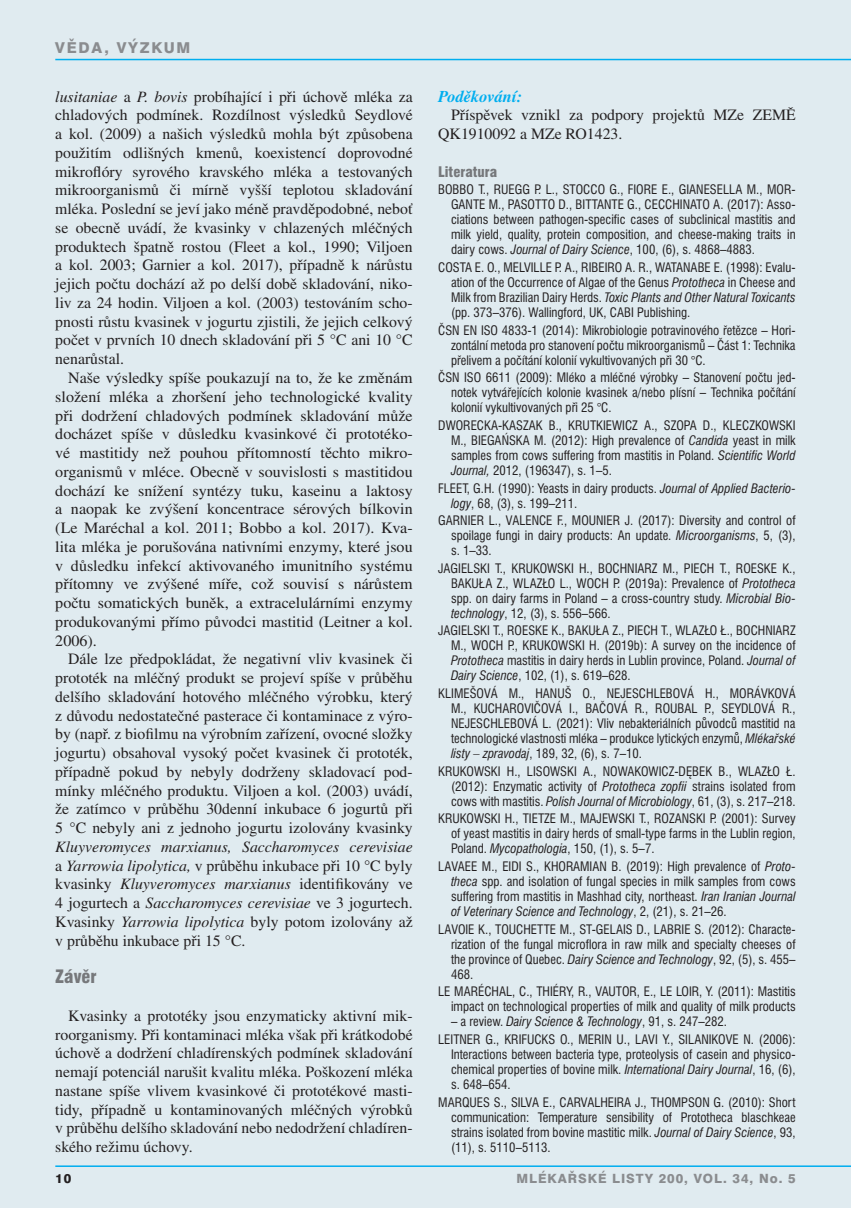
<style>
.page{position:relative;width:851px;height:1208px;background:#fff}
.page>*{position:absolute;margin:0;border:0;box-sizing:border-box;transform-origin:0 0}
.t1{font:900 condensed 18px "Swiss 721 BTCE";color:#76787b}
.t2{font:italic 700 16.5px "Times CE";color:#00aeef}
.t3{font:15.75px/18.8px "Times CE";color:#231f20;text-align:justify}
.t4{font:italic 15.75px/18.8px "Times CE";color:#231f20;text-align:justify}
.t5{font:800 15px "Swiss 721 BTCE";letter-spacing:.12em;color:#8a8c8f}
.t6{font:900 condensed 14.25px "Swiss 721 BTCE";color:#76787b}
.t7{font:condensed 12.75px/15px "Swiss 721 BTCE";color:#231f20;text-align:justify}
.t8{font:800 12.75px "Swiss 721 BTCE";letter-spacing:.075em;color:#8a8c8f}
.t9{font:800 12.75px "Swiss 721 BTCE";color:#231f20}
.s1{font-style:italic}
.s2{font-style:normal}
</style>
<div class="page">
<div style="left:0;top:0;width:850px;height:1208px;background:#e0ebf0"></div>
<hr style="left:850px;top:0;width:1px;height:1208px;background:#e0ebf0">
<hr style="left:55px;top:59px;width:795px;height:1px;background:#00aeef">
<hr style="left:55px;top:1165px;width:795px;height:2px;background:#00aeef">
<p class="t5" style="left:55px;top:38px;width:137px">VĚDA, VÝZKUM</p>
<p class="t3" style="left:55px;top:87px;width:359px"><span class="s1">lusitaniae</span> a <span class="s1">P. bovis</span> probíhající i při úchově mléka za chladových podmínek. Rozdílnost výsledků Seydlové a kol. (2009) a našich výsledků mohla být způsobena použitím odlišných kmenů, koexistencí doprovodné mikroflóry syrového kravského mléka a testovaných mikroorganismů či mírně vyšší teplotou skladování mléka. Poslední se jeví jako méně pravděpodobné, neboť se obecně uvádí, že kvasinky v chlazených mléčných produktech špatně rostou (Fleet a kol., 1990; Viljoen a kol. 2003; Garnier a kol. 2017), případně k nárůstu jejich počtu dochází až po delší době skladování, niko&shy;liv za 24 hodin. Viljoen a kol. (2003) testováním scho&shy;pnosti růstu kvasinek v jogurtu zjistili, že jejich celkový počet v prvních 10 dnech skladování při 5 °C ani 10 °C nenarůstal.</p>
<p class="t3" style="left:55px;top:368px;width:359px;text-indent:13px">Naše výsledky spíše poukazují na to, že ke změnám složení mléka a zhoršení jeho technologické kvality při dodržení chladových podmínek skladování může docházet spíše v důsledku kvasinkové či prototéko&shy;vé mastitidy než pouhou přítomností těchto mikro&shy;organismů v mléce. Obecně v souvislosti s mastitidou dochází ke snížení syntézy tuku, kaseinu a laktosy a naopak ke zvýšení koncentrace sérových bílkovin (Le Maréchal a kol. 2011; Bobbo a kol. 2017). Kva&shy;lita mléka je porušována nativními enzymy, které jsou v důsledku infekcí aktivovaného imunitního systému přítomny ve zvýšené míře, což souvisí s nárůstem počtu somatických buněk, a extracelulárními enzymy produkovanými přímo původci mastitid (Leitner a kol.<br>2006).</p>
<p class="t3" style="left:55px;top:649px;width:359px;text-indent:13px">Dále lze předpokládat, že negativní vliv kvasinek či prototék na mléčný produkt se projeví spíše v průběhu delšího skladování hotového mléčného výrobku, který z důvodu nedostatečné pasterace či kontaminace z výro&shy;by (např. z biofilmu na výrobním zařízení, ovocné složky jogurtu) obsahoval vysoký počet kvasinek či prototék, případně pokud by nebyly dodrženy skladovací pod&shy;mínky mléčného produktu. Viljoen a kol. (2003) uvádí, že zatímco v průběhu 30denní inkubace 6 jogurtů při 5 °C nebyly ani z jednoho jogurtu izolovány kvasinky</p>
<p class="t4" style="left:55px;top:837px;width:359px">Kluyveromyces marxianus, Saccharomyces cerevisiae <span class="s2">a</span> Yarrowia lipolytica, <span class="s2">v průběhu inkubace při 10 °C byly kvasinky</span> Kluyveromyces marxianus <span class="s2">identifikovány ve 4 jogurtech a</span> Saccharomyces cerevisiae <span class="s2">ve 3 jogurtech.<br>Kvasinky</span> Yarrowia lipolytica <span class="s2">byly potom izolovány až v průběhu inkubace při 15 °C.</span></p>
<h1 class="t1" style="left:55px;top:964px;width:43px">Závěr</h1>
<p class="t3" style="left:55px;top:1006px;width:359px;text-indent:13px">Kvasinky a prototéky jsou enzymaticky aktivní mik&shy;roorganismy. Při kontaminaci mléka však při krátkodobé úchově a dodržení chladírenských podmínek skladování nemají potenciál narušit kvalitu mléka. Poškození mléka nastane spíše vlivem kvasinkové či prototékové masti&shy;tidy, případně u kontaminovaných mléčných výrobků v průběhu delšího skladování nebo nedodržení chladíren&shy;ského režimu úchovy.</p>
<p class="t2" style="left:438px;top:86px;width:85px">Poděkování:</p>
<p class="t3" style="left:438px;top:106px;width:359px;text-indent:13px">Příspěvek vznikl za podpory projektů MZe ZEMĚ<br>QK1910092 a MZe RO1423.</p>
<p class="t6" style="left:438px;top:162px;width:60px">Literatura</p>
<p class="t7" style="left:451px;top:182px;width:346px;text-indent:-13px">BOBBO T., RUEGG P. L., STOCCO G., FIORE E., GIANESELLA M., MOR-GANTE M., PASOTTO D., BITTANTE G., CECCHINATO A. (2017): Asso&shy;ciations between pathogen-specific cases of subclinical mastitis and milk yield, quality, protein composition, and cheese-making traits in dairy cows. <span class="s1">Journal of Dairy Science</span>, 100, (6), s. 4868–4883.</p>
<p class="t7" style="left:451px;top:259px;width:346px;text-indent:-13px">COSTA E. O., MELVILLE P. A., RIBEIRO A. R., WATANABE E. (1998): Evalu&shy;ation of the Occurrence of Algae of the Genus <span class="s1">Prototheca</span> in Cheese and Milk from Brazilian Dairy Herds. <span class="s1">Toxic Plants and Other Natural Toxicants </span>(pp. 373–376). Wallingford, UK, CABI Publishing.</p>
<p class="t7" style="left:451px;top:322px;width:346px;text-indent:-13px">ČSN EN ISO 4833-1 (2014): Mikrobiologie potravinového řetězce – Hori&shy;zontální metoda pro stanovení počtu mikroorganismů – Část 1: Technika přelivem a počítání kolonií vykultivovaných při 30 °C.</p>
<p class="t7" style="left:451px;top:369px;width:346px;text-indent:-13px">ČSN ISO 6611 (2009): Mléko a mléčné výrobky – Stanovení počtu jed&shy;notek vytvářejících kolonie kvasinek a/nebo plísní – Technika počítání kolonií vykultivovaných při 25 °C.</p>
<p class="t7" style="left:451px;top:417px;width:346px;text-indent:-13px">DWORECKA-KASZAK B., KRUTKIEWICZ A., SZOPA D., KLECZKOWSKI M., BIEGAŃSKA M. (2012): High prevalence of <span class="s1">Candida</span> yeast in milk samples from cows suffering from mastitis in Poland. <span class="s1">Scientific World Journal,</span> 2012, (196347), s. 1–5.</p>
<p class="t7" style="left:451px;top:480px;width:346px;text-indent:-13px">FLEET, G.H. (1990): Yeasts in dairy products. <span class="s1">Journal of Applied Bacterio&shy;logy</span>, 68, (3), s. 199–211.</p>
<p class="t7" style="left:451px;top:512px;width:346px;text-indent:-13px">GARNIER L., VALENCE F., MOUNIER J. (2017): Diversity and control of spoilage fungi in dairy products: An update. <span class="s1">Microorganisms</span>, 5, (3), s. 1–33.</p>
<p class="t7" style="left:451px;top:560px;width:346px;text-indent:-13px">JAGIELSKI T., KRUKOWSKI H., BOCHNIARZ M., PIECH T., ROESKE K., BAKUŁA Z., WLAZŁO L., WOCH P. (2019a): Prevalence of <span class="s1">Prototheca </span>spp. on dairy farms in Poland – a cross-country study. <span class="s1">Microbial Bio&shy;technology</span>, 12, (3), s. 556–566.</p>
<p class="t7" style="left:451px;top:623px;width:346px;text-indent:-13px">JAGIELSKI T., ROESKE K., BAKUŁA Z., PIECH T., WLAZŁO Ł., BOCHNIARZ M., WOCH P., KRUKOWSKI H. (2019b): A survey on the incidence of <span class="s1">Prototheca</span> mastitis in dairy herds in Lublin province, Poland. <span class="s1">Journal of Dairy Science</span>, 102, (1), s. 619–628.</p>
<p class="t7" style="left:451px;top:685px;width:346px;text-indent:-13px">KLIMEŠOVÁ M., HANUŠ O., NEJESCHLEBOVÁ H., MORÁVKOVÁ M., KUCHAROVIČOVÁ I., BAČOVÁ R., ROUBAL P., SEYDLOVÁ R., NEJESCHLEBOVÁ L. (2021): Vliv nebakteriálních původců mastitid na technologické vlastnosti mléka – produkce lytických enzymů, <span class="s1">Mlékařské listy – zpravodaj</span>, 189, 32, (6), s. 7–10.</p>
<p class="t7" style="left:451px;top:763px;width:346px;text-indent:-13px">KRUKOWSKI H., LISOWSKI A., NOWAKOWICZ-DĘBEK B., WLAZŁO Ł. (2012): Enzymatic activity of <span class="s1">Prototheca zopfii</span> strains isolated from cows with mastitis. <span class="s1">Polish Journal of Microbiology</span>, 61, (3), s. 217–218.</p>
<p class="t7" style="left:451px;top:810px;width:346px;text-indent:-13px">KRUKOWSKI H., TIETZE M., MAJEWSKI T., ROZANSKI P. (2001): Survey of yeast mastitis in dairy herds of small-type farms in the Lublin region, Poland. <span class="s1">Mycopathologia</span>, 150, (1), s. 5–7.</p>
<p class="t7" style="left:451px;top:858px;width:346px;text-indent:-13px">LAVAEE M., EIDI S., KHORAMIAN B. (2019): High prevalence of <span class="s1">Proto&shy;theca</span> spp. and isolation of fungal species in milk samples from cows suffering from mastitis in Mashhad city, northeast. <span class="s1">Iran Iranian Journal of Veterinary Science and Technology</span>, 2, (21), s. 21–26.</p>
<p class="t7" style="left:451px;top:921px;width:346px;text-indent:-13px">LAVOIE K., TOUCHETTE M., ST-GELAIS D., LABRIE S. (2012): Characte&shy;rization of the fungal microflora in raw milk and specialty cheeses of the province of Quebec. <span class="s1">Dairy Science and Technology</span>, 92, (5), s. 455– 468.</p>
<p class="t7" style="left:438px;top:983px;width:359px;text-align:right">LE MARÉCHAL, C., THIÉRY, R., VAUTOR, E., LE LOIR, Y. (2011): Mastitis impact on technological properties of milk and quality of milk products</p>
<p class="t7" style="left:438px;top:1012px;width:359px;line-height:17.7px;text-indent:13px">– a review. <span class="s1">Dairy Science &amp; Technology</span>, 91, s. 247–282.<br>LEITNER G., KRIFUCKS O., MERIN U., LAVI Y., SILANIKOVE N. (2006):</p>
<p class="t7" style="left:451px;top:1046px;width:346px">Interactions between bacteria type, proteolysis of casein and physico&shy;chemical properties of bovine milk. <span class="s1">International Dairy Journal</span>, 16, (6), s. 648–654.</p>
<p class="t7" style="left:451px;top:1093px;width:346px;text-indent:-13px">MARQUES S., SILVA E., CARVALHEIRA J., THOMPSON G. (2010): Short communication: Temperature sensibility of Prototheca blaschkeae strains isolated from bovine mastitic milk. <span class="s1">Journal of Dairy Science</span>, 93, (11), s. 5110–5113.</p>
<p class="t9" style="left:55px;top:1170px;width:18px">10</p>
<p class="t8" style="left:516px;top:1170px;width:280px">MLÉKAŘSKÉ LISTY 200, VOL. 34, NO. 5</p>
</div>
